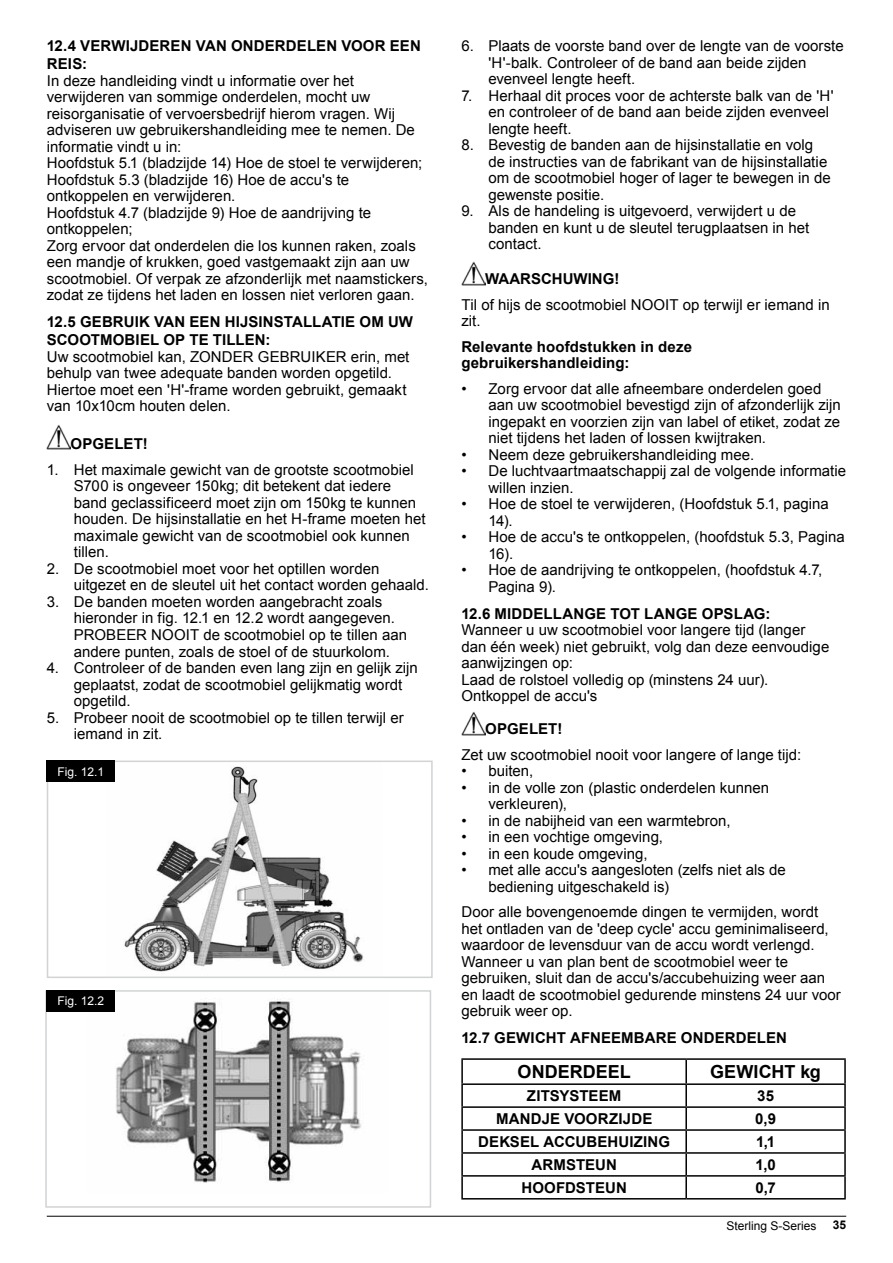
<style>
.page{position:relative;width:893px;height:1263px;background:#fff}
.page>*{position:absolute;margin:0;border:0;box-sizing:border-box;transform-origin:0 0}
.t1{font:700 18px "Arial";color:#000}
.t2{font:15px/16.5px "Arial";letter-spacing:.005em;color:#000}
.t3{font:700 15px/18px "Arial";letter-spacing:.01em;color:#000}
.t4{font:12px "Arial";color:#000}
.t5{font:12px "Arial";color:#fff}
.t6{font:700 12px "Arial";color:#000}
</style>
<div class="page">
<hr style="left:47px;top:1216px;width:799px;height:1px;background:#000">
<img style="left:461px;top:261px;width:24px;height:25px">
<img style="left:461px;top:711px;width:24px;height:25px">
<hr style="left:461px;top:1058px;width:225px;height:2px;background:#000">
<hr style="left:461px;top:1060px;width:2px;height:23px;background:#000">
<hr style="left:686px;top:1058px;width:160px;height:2px;background:#000">
<hr style="left:685px;top:1060px;width:2px;height:23px;background:#000">
<hr style="left:844px;top:1060px;width:2px;height:23px;background:#000">
<hr style="left:461px;top:1083px;width:225px;height:2px;background:#000">
<hr style="left:461px;top:1085px;width:2px;height:21px;background:#000">
<hr style="left:686px;top:1083px;width:160px;height:2px;background:#000">
<hr style="left:685px;top:1085px;width:2px;height:21px;background:#000">
<hr style="left:844px;top:1085px;width:2px;height:21px;background:#000">
<hr style="left:461px;top:1106px;width:225px;height:2px;background:#000">
<hr style="left:461px;top:1108px;width:2px;height:21px;background:#000">
<hr style="left:686px;top:1106px;width:160px;height:2px;background:#000">
<hr style="left:685px;top:1108px;width:2px;height:21px;background:#000">
<hr style="left:844px;top:1108px;width:2px;height:21px;background:#000">
<hr style="left:461px;top:1129px;width:225px;height:2px;background:#000">
<hr style="left:461px;top:1131px;width:2px;height:21px;background:#000">
<hr style="left:686px;top:1129px;width:160px;height:2px;background:#000">
<hr style="left:685px;top:1131px;width:2px;height:21px;background:#000">
<hr style="left:844px;top:1131px;width:2px;height:21px;background:#000">
<hr style="left:461px;top:1152px;width:225px;height:2px;background:#000">
<hr style="left:461px;top:1154px;width:2px;height:21px;background:#000">
<hr style="left:686px;top:1152px;width:160px;height:2px;background:#000">
<hr style="left:685px;top:1154px;width:2px;height:21px;background:#000">
<hr style="left:844px;top:1154px;width:2px;height:21px;background:#000">
<hr style="left:461px;top:1175px;width:225px;height:1px;background:#000">
<hr style="left:461px;top:1176px;width:2px;height:22px;background:#000">
<hr style="left:686px;top:1175px;width:160px;height:1px;background:#000">
<hr style="left:685px;top:1176px;width:2px;height:22px;background:#000">
<hr style="left:844px;top:1176px;width:2px;height:22px;background:#000">
<hr style="left:461px;top:1198px;width:225px;height:1px;background:#000">
<hr style="left:686px;top:1198px;width:160px;height:1px;background:#000">
<img style="left:47px;top:425px;width:24px;height:24px">
<img style="left:87px;top:998px;width:274px;height:185px">
<div style="left:45px;top:990px;width:386px;height:218px;border:2px solid #d1d3d4"></div>
<img style="left:124px;top:766px;width:240px;height:206px">
<div style="left:47px;top:760px;width:386px;height:218px;border:2px solid #d1d3d4"></div>
<div style="left:47px;top:760px;width:68px;height:22px;background:#000"></div>
<div style="left:47px;top:990px;width:68px;height:21px;background:#000"></div>
<p class="t3" style="left:47px;top:38px;width:376px">12.4 VERWIJDEREN VAN ONDERDELEN VOOR EEN<br>REIS:</p>
<p class="t2" style="left:47px;top:72px;width:383px">In deze handleiding vindt u informatie over het verwijderen van sommige onderdelen, mocht uw reisorganisatie of vervoersbedrijf hierom vragen. Wij adviseren uw gebruikershandleiding mee te nemen. De informatie vindt u in:<br>Hoofdstuk 5.1 (bladzijde 14) Hoe de stoel te verwijderen; Hoofdstuk 5.3 (bladzijde 16) Hoe de accu's te ontkoppelen en verwijderen.<br>Hoofdstuk 4.7 (bladzijde 9) Hoe de aandrijving te ontkoppelen;<br>Zorg ervoor dat onderdelen die los kunnen raken, zoals een mandje of krukken, goed vastgemaakt zijn aan uw scootmobiel. Of verpak ze afzonderlijk met naamstickers, zodat ze tijdens het laden en lossen niet verloren gaan.</p>
<p class="t3" style="left:47px;top:314px;width:368px">12.5 GEBRUIK VAN EEN HIJSINSTALLATIE OM UW<br>SCOOTMOBIEL OP TE TILLEN:</p>
<p class="t2" style="left:47px;top:348px;width:364px">Uw scootmobiel kan, ZONDER GEBRUIKER erin, met behulp van twee adequate banden worden opgetild.<br>Hiertoe moet een 'H'-frame worden gebruikt, gemaakt van 10x10cm houten delen.</p>
<p class="t3" style="left:71px;top:436px;width:79px">OPGELET!</p>
<p class="t2" style="left:74px;top:462px;width:353px;text-indent:-27px">1. Het maximale gewicht van de grootste scootmobiel S700 is ongeveer 150kg; dit betekent dat iedere band geclassificeerd moet zijn om 150kg te kunnen houden. De hijsinstallatie en het H-frame moeten het maximale gewicht van de scootmobiel ook kunnen tillen.</p>
<p class="t2" style="left:74px;top:561px;width:357px;text-indent:-27px">2. De scootmobiel moet voor het optillen worden uitgezet en de sleutel uit het contact worden gehaald.</p>
<p class="t2" style="left:74px;top:594px;width:335px;text-indent:-27px">3. De banden moeten worden aangebracht zoals hieronder in fig. 12.1 en 12.2 wordt aangegeven.<br>PROBEER NOOIT de scootmobiel op te tillen aan andere punten, zoals de stoel of de stuurkolom.</p>
<p class="t2" style="left:74px;top:660px;width:346px;text-indent:-27px">4. Controleer of de banden even lang zijn en gelijk zijn geplaatst, zodat de scootmobiel gelijkmatig wordt opgetild.</p>
<p class="t2" style="left:74px;top:709px;width:332px;text-indent:-27px">5. Probeer nooit de scootmobiel op te tillen terwijl er iemand in zit.</p>
<p class="t5" style="left:57px;top:763px;width:48px">Fig. 12.1</p>
<p class="t5" style="left:57px;top:993px;width:48px">Fig. 12.2</p>
<p class="t2" style="left:488px;top:38px;width:357px;text-indent:-27px">6. Plaats de voorste band over de lengte van de voorste 'H'-balk. Controleer of de band aan beide zijden evenveel lengte heeft.</p>
<p class="t2" style="left:488px;top:87px;width:347px;text-indent:-27px">7. Herhaal dit proces voor de achterste balk van de 'H' en controleer of de band aan beide zijden evenveel lengte heeft.</p>
<p class="t2" style="left:488px;top:137px;width:344px;text-indent:-27px">8. Bevestig de banden aan de hijsinstallatie en volg de instructies van de fabrikant van de hijsinstallatie om de scootmobiel hoger of lager te bewegen in de gewenste positie.</p>
<p class="t2" style="left:488px;top:203px;width:322px;text-indent:-27px">9. Als de handeling is uitgevoerd, verwijdert u de banden en kunt u de sleutel terugplaatsen in het contact.</p>
<p class="t3" style="left:485px;top:270px;width:136px">WAARSCHUWING!</p>
<p class="t2" style="left:461px;top:296px;width:370px">Til of hijs de scootmobiel NOOIT op terwijl er iemand in zit.</p>
<p class="t3" style="left:461px;top:339px;width:232px;line-height:16.5px">Relevante hoofdstukken in deze gebruikershandleiding:</p>
<p class="t2" style="left:488px;top:380px;width:354px;text-indent:-27px">• Zorg ervoor dat alle afneembare onderdelen goed aan uw scootmobiel bevestigd zijn of afzonderlijk zijn ingepakt en voorzien zijn van label of etiket, zodat ze niet tijdens het laden of lossen kwijtraken.</p>
<p class="t2" style="left:461px;top:446px;width:294px">• Neem deze gebruikershandleiding mee.</p>
<p class="t2" style="left:488px;top:463px;width:359px;text-indent:-27px">• De luchtvaartmaatschappij zal de volgende informatie willen inzien.</p>
<p class="t2" style="left:488px;top:496px;width:342px;text-indent:-27px">• Hoe de stoel te verwijderen, (Hoofdstuk 5.1, pagina<br>14).</p>
<p class="t2" style="left:488px;top:529px;width:358px;text-indent:-27px">• Hoe de accu's te ontkoppelen, (hoofdstuk 5.3, Pagina<br>16).</p>
<p class="t2" style="left:488px;top:562px;width:335px;text-indent:-27px">• Hoe de aandrijving te ontkoppelen, (hoofdstuk 4.7,<br>Pagina 9).</p>
<p class="t3" style="left:461px;top:605px;width:310px">12.6 MIDDELLANGE TOT LANGE OPSLAG:</p>
<p class="t2" style="left:461px;top:622px;width:369px">Wanneer u uw scootmobiel voor langere tijd (langer dan één week) niet gebruikt, volg dan deze eenvoudige aanwijzingen op:<br>Laad de rolstoel volledig op (minstens 24 uur).<br>Ontkoppel de accu's</p>
<p class="t3" style="left:485px;top:720px;width:79px">OPGELET!</p>
<p class="t2" style="left:461px;top:746px;width:341px">Zet uw scootmobiel nooit voor langere of lange tijd:</p>
<p class="t2" style="left:461px;top:763px;width:73px">• buiten,</p>
<p class="t2" style="left:488px;top:779px;width:282px;text-indent:-27px">• in de volle zon (plastic onderdelen kunnen verkleuren),</p>
<p class="t2" style="left:461px;top:812px;width:271px">• in de nabijheid van een warmtebron,</p>
<p class="t2" style="left:461px;top:829px;width:203px">• in een vochtige omgeving,</p>
<p class="t2" style="left:461px;top:845px;width:188px">• in een koude omgeving,</p>
<p class="t2" style="left:488px;top:862px;width:299px;text-indent:-27px">• met alle accu's aangesloten (zelfs niet als de bediening uitgeschakeld is)</p>
<p class="t2" style="left:461px;top:904px;width:381px">Door alle bovengenoemde dingen te vermijden, wordt het ontladen van de 'deep cycle' accu geminimaliseerd, waardoor de levensduur van de accu wordt verlengd.<br>Wanneer u van plan bent de scootmobiel weer te gebruiken, sluit dan de accu's/accubehuizing weer aan en laadt de scootmobiel gedurende minstens 24 uur voor gebruik weer op.</p>
<p class="t3" style="left:461px;top:1029px;width:327px">12.7 GEWICHT AFNEEMBARE ONDERDELEN</p>
<p class="t1" style="left:518px;top:1060px;width:115px">ONDERDEEL</p>
<p class="t1" style="left:710px;top:1060px;width:112px">GEWICHT kg</p>
<p class="t3" style="left:527px;top:1087px;width:96px">ZITSYSTEEM</p>
<p class="t3" style="left:757px;top:1087px;width:18px">35</p>
<p class="t3" style="left:496px;top:1110px;width:158px">MANDJE VOORZIJDE</p>
<p class="t3" style="left:755px;top:1110px;width:22px">0,9</p>
<p class="t3" style="left:478px;top:1133px;width:193px">DEKSEL ACCUBEHUIZING</p>
<p class="t3" style="left:756px;top:1133px;width:21px">1,1</p>
<p class="t3" style="left:531px;top:1156px;width:87px">ARMSTEUN</p>
<p class="t3" style="left:755px;top:1156px;width:22px">1,0</p>
<p class="t3" style="left:521px;top:1179px;width:107px">HOOFDSTEUN</p>
<p class="t3" style="left:755px;top:1179px;width:22px">0,7</p>
<p class="t4" style="left:726px;top:1217px;width:92px">Sterling S-Series</p>
<p class="t6" style="left:833px;top:1217px;width:15px">35</p>
</div>
